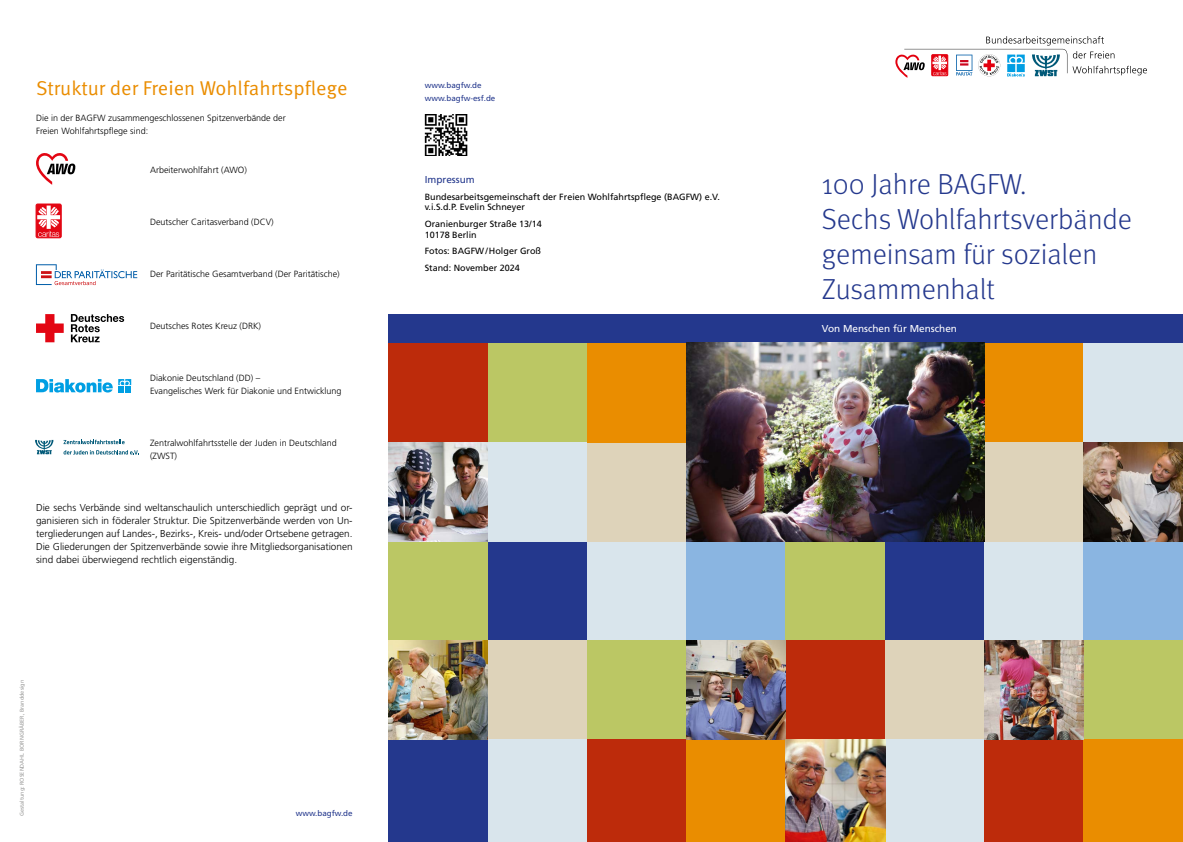
<style>
.page{position:relative;width:1183px;height:842px;background:#fff}
.page>*{position:absolute;margin:0;border:0;box-sizing:border-box;transform-origin:0 0}
.Titel_48pt{font:300 29px/34.8px "Meta Pro";color:#24388d}
.H2_20pt{font:20px "Meta Pro Norm";color:#ea8d00}
.T1_9pt{font:300 10px/13px "Frutiger LT Std";color:#000;text-align:justify}
.T2_10pt{font:10px "Frutiger LT Std";color:#fff}
.T2_10pt-2{font:10px "Frutiger LT Std";color:#24388d}
.T1_9pt-2{font:300 9px/13px "Frutiger LT Std";color:#000}
.Impressum_Abstand{font:9px/10.8px "Frutiger LT Std";color:#000}
.T_8pt{font:8px/13px "Frutiger LT Std";color:#24388d}
.Impressum_Abstand-2{font:5.5px "Frutiger LT Std";color:#9d9d9c}
</style>
<div class="page">
<div style="left:388px;top:343px;width:100px;height:99px;background:#bd2b0b"></div>
<div style="left:388px;top:541px;width:100px;height:100px;background:#bbc764"></div>
<div style="left:388px;top:740px;width:100px;height:102px;background:#24388d"></div>
<div style="left:488px;top:343px;width:99px;height:99px;background:#bbc764"></div>
<div style="left:488px;top:541px;width:99px;height:100px;background:#24388d"></div>
<div style="left:488px;top:442px;width:99px;height:99px;background:#d9e5ec"></div>
<div style="left:488px;top:641px;width:99px;height:99px;background:#ded3ba"></div>
<div style="left:488px;top:740px;width:99px;height:102px;background:#d9e5ec"></div>
<div style="left:587px;top:541px;width:99px;height:100px;background:#d9e5ec"></div>
<div style="left:587px;top:442px;width:99px;height:99px;background:#ded3ba"></div>
<div style="left:686px;top:541px;width:99px;height:100px;background:#8ab5e1"></div>
<div style="left:587px;top:343px;width:99px;height:99px;background:#ea8d00"></div>
<div style="left:587px;top:641px;width:99px;height:99px;background:#bbc764"></div>
<div style="left:587px;top:740px;width:99px;height:102px;background:#bd2b0b"></div>
<div style="left:686px;top:740px;width:99px;height:102px;background:#ea8d00"></div>
<div style="left:785px;top:541px;width:99px;height:100px;background:#bbc764"></div>
<div style="left:785px;top:641px;width:99px;height:99px;background:#bd2b0b"></div>
<div style="left:884px;top:541px;width:100px;height:100px;background:#24388d"></div>
<div style="left:884px;top:641px;width:100px;height:99px;background:#ded3ba"></div>
<div style="left:884px;top:740px;width:100px;height:102px;background:#d9e5ec"></div>
<div style="left:984px;top:343px;width:99px;height:99px;background:#ea8d00"></div>
<div style="left:984px;top:541px;width:99px;height:100px;background:#d9e5ec"></div>
<div style="left:984px;top:442px;width:99px;height:99px;background:#ded3ba"></div>
<div style="left:984px;top:740px;width:99px;height:102px;background:#bd2b0b"></div>
<div style="left:1083px;top:343px;width:99px;height:99px;background:#d9e5ec"></div>
<div style="left:1083px;top:541px;width:99px;height:100px;background:#8ab5e1"></div>
<div style="left:1083px;top:641px;width:99px;height:99px;background:#bbc764"></div>
<div style="left:1083px;top:740px;width:99px;height:102px;background:#ea8d00"></div>
<div style="left:388px;top:315px;width:794px;height:28px;background:#24388d"></div>
<img style="left:686px;top:343px;width:298px;height:198px">
<img style="left:424px;top:114px;width:43px;height:42px">
<svg style="left:36px;top:153px;width:39px;height:32px"></svg>
<div style="left:36px;top:204px;width:25px;height:34px;border:1px solid #e30613;border-radius:2px"></div>
<svg style="left:37px;top:206px;width:23px;height:31px"></svg>
<svg style="left:36px;top:314px;width:28px;height:28px"></svg>
<svg style="left:71px;top:314px;width:53px;height:28px"></svg>
<svg style="left:36px;top:379px;width:95px;height:13px"></svg>
<svg style="left:35px;top:440px;width:18px;height:14px"></svg>
<svg style="left:64px;top:440px;width:61px;height:4px"></svg>
<svg style="left:64px;top:450px;width:75px;height:5px"></svg>
<svg style="left:36px;top:264px;width:101px;height:21px"></svg>
<img style="left:1083px;top:442px;width:99px;height:99px">
<img style="left:686px;top:641px;width:99px;height:99px">
<img style="left:984px;top:641px;width:99px;height:99px">
<img style="left:785px;top:740px;width:99px;height:102px">
<img style="left:388px;top:442px;width:100px;height:99px">
<img style="left:388px;top:641px;width:100px;height:99px">
<svg style="left:895px;top:36px;width:251px;height:42px"></svg>
<p class="H2_20pt" style="left:36px;top:72px;width:313px">Struktur der Freien Wohlfahrtspflege</p>
<p class="T1_9pt-2" style="left:36px;top:111px;width:251px">Die in der BAGFW zusammengeschlossenen Spitzenverbände der<br>Freien Wohlfahrtspflege sind:</p>
<p class="T1_9pt-2" style="left:150px;top:163px;width:98px">Arbeiterwohlfahrt (AWO)</p>
<p class="T1_9pt-2" style="left:150px;top:215px;width:125px">Deutscher Caritasverband (DCV)</p>
<p class="T1_9pt-2" style="left:150px;top:267px;width:191px">Der Paritätische Gesamtverband (Der Paritätische)</p>
<p class="T1_9pt-2" style="left:150px;top:319px;width:112px">Deutsches Rotes Kreuz (DRK)</p>
<p class="T1_9pt-2" style="left:150px;top:371px;width:193px">Diakonie Deutschland (DD) –<br>Evangelisches Werk für Diakonie und Entwicklung</p>
<p class="T1_9pt-2" style="left:150px;top:436px;width:188px">Zentralwohlfahrtsstelle der Juden in Deutschland (ZWST)</p>
<p class="T1_9pt" style="left:36px;top:501px;width:318px">Die sechs Verbände sind weltanschaulich unterschiedlich geprägt und or&shy;ganisieren sich in föderaler Struktur. Die Spitzenverbände werden von Un&shy;tergliederungen auf Landes-, Bezirks-, Kreis- und/oder Ortsebene getragen.<br>Die Gliederungen der Spitzenverbände sowie ihre Mitgliedsorganisationen sind dabei überwiegend rechtlich eigenständig.</p>
<p class="Impressum_Abstand-2" style="left:19px;top:816px;width:137px;rotate:-90deg">Gestaltung: ROSENDAHL BORNGRÄBER, Branddesign</p>
<p class="T_8pt" style="left:295px;top:807px;width:58px">www.bagfw.de</p>
<p class="T_8pt" style="left:424px;top:79px;width:72px">www.bagfw.de www.bagfw-esf.de</p>
<p class="T2_10pt-2" style="left:424px;top:174px;width:52px">Impressum</p>
<p class="Impressum_Abstand" style="left:424px;top:191px;width:296px">Bundesarbeitsgemeinschaft der Freien Wohlfahrtspflege (BAGFW) e.V. v.i.S.d.P. Evelin Schneyer</p>
<p class="Impressum_Abstand" style="left:424px;top:218px;width:119px">Oranienburger Straße 13/14<br>10178 Berlin</p>
<p class="Impressum_Abstand" style="left:424px;top:246px;width:118px">Fotos: BAGFW/Holger Groß</p>
<p class="Impressum_Abstand" style="left:424px;top:262px;width:97px">Stand: November 2024</p>
<p class="Titel_48pt" style="left:821px;top:165px;width:311px">100 Jahre BAGFW.<br>Sechs Wohlfahrtsverbände gemeinsam für sozialen<br>Zusammenhalt</p>
<p class="T2_10pt" style="left:821px;top:323px;width:137px">Von Menschen für Menschen</p>
</div>
